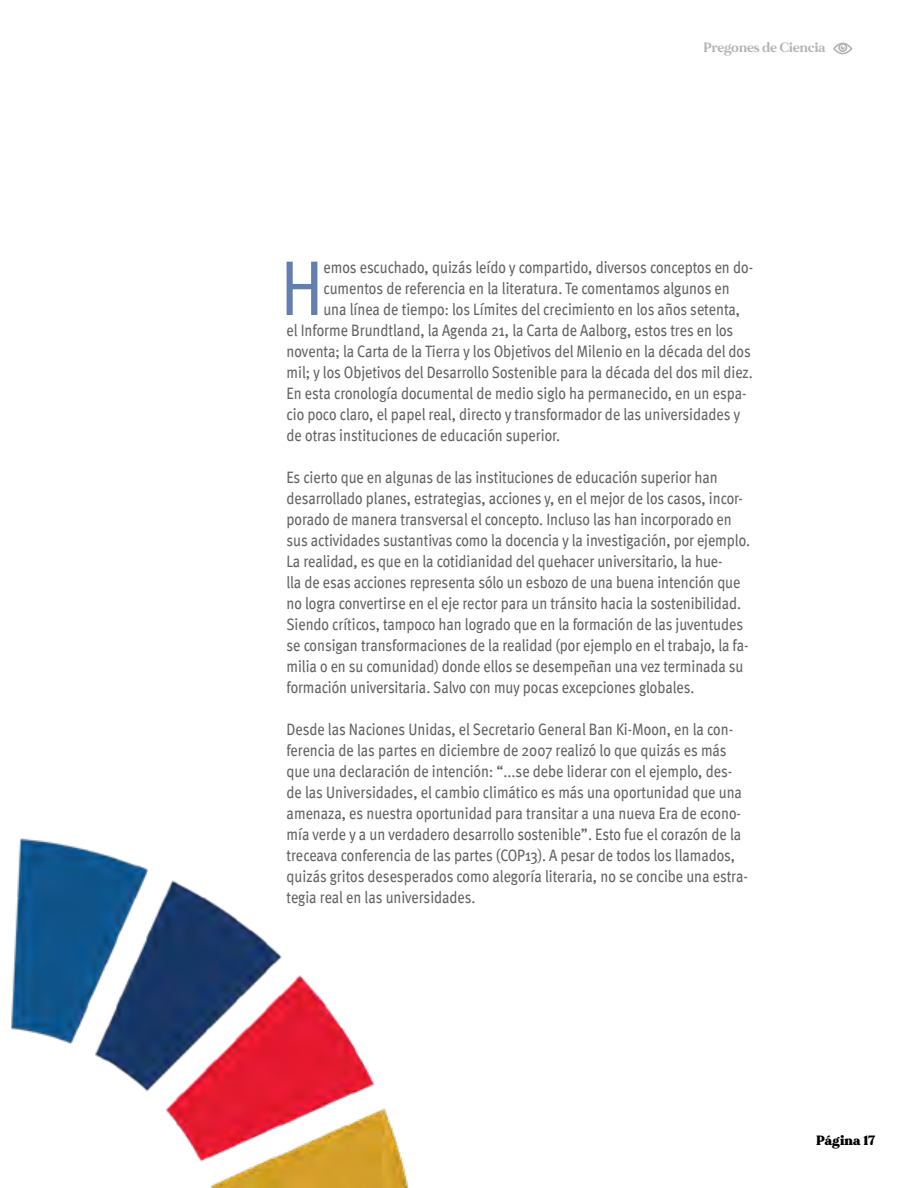
<style>
.page{position:relative;width:918px;height:1188px;background:#fff}
.page>*{position:absolute;margin:0;border:0;box-sizing:border-box;transform-origin:0 0}
.t1{font:condensed 77.7px "Meta Pro";color:#637fb0}
.t2{font:condensed 16.5px/21px "Meta Pro";letter-spacing:-.005em;color:#646363}
.t3{font:700 13.5px "MADE Mirage";letter-spacing:.01em;color:#b3b2b2}
.t4{font:900 13.5px "MADE Mirage";color:#000}
</style>
<div class="page">
<div style="left:833px;top:43px;width:19px;height:11px;border:2px solid #b3b2b2;border-radius:50%"></div>
<div style="left:838px;top:43px;width:9px;height:9px;border:2px solid #b3b2b2;border-radius:50%"></div>
<svg style="left:841px;top:45px;width:4px;height:5px"></svg>
<img style="left:11px;top:838px;width:398px;height:350px">
<p class="t3" style="left:703px;top:39px;width:124px">Pregones de Ciencia</p>
<h1 class="t1" style="left:281px;top:230px;width:44px">H</h1>
<p class="t2" style="left:323px;top:256px;width:431px">emos escuchado, quizás leído y compartido, diversos conceptos en do-</p>
<p class="t2" style="left:323px;top:277px;width:408px">cumentos de referencia en la literatura. Te comentamos algunos en</p>
<p class="t2" style="left:323px;top:298px;width:418px">una línea de tiempo: los Límites del crecimiento en los años setenta,</p>
<p class="t2" style="left:287px;top:319px;width:448px">el Informe Brundtland, la Agenda 21, la Carta de Aalborg, estos tres en los</p>
<p class="t2" style="left:287px;top:340px;width:466px">noventa; la Carta de la Tierra y los Objetivos del Milenio en la década del dos</p>
<p class="t2" style="left:287px;top:361px;width:468px">mil; y los Objetivos del Desarrollo Sostenible para la década del dos mil diez.</p>
<p class="t2" style="left:287px;top:382px;width:462px">En esta cronología documental de medio siglo ha permanecido, en un espa-</p>
<p class="t2" style="left:287px;top:403px;width:455px">cio poco claro, el papel real, directo y transformador de las universidades y</p>
<p class="t2" style="left:287px;top:424px;width:275px">de otras instituciones de educación superior.</p>
<p class="t2" style="left:287px;top:466px;width:465px">Es cierto que en algunas de las instituciones de educación superior han desarrollado planes, estrategias, acciones y, en el mejor de los casos, incor&shy;porado de manera transversal el concepto. Incluso las han incorporado en sus actividades sustantivas como la docencia y la investigación, por ejemplo.<br>La realidad, es que en la cotidianidad del quehacer universitario, la hue-<br>lla de esas acciones representa sólo un esbozo de una buena intención que no logra convertirse en el eje rector para un tránsito hacia la sostenibilidad.<br>Siendo críticos, tampoco han logrado que en la formación de las juventudes se consigan transformaciones de la realidad (por ejemplo en el trabajo, la fa&shy;milia o en su comunidad) donde ellos se desempeñan una vez terminada su formación universitaria. Salvo con muy pocas excepciones globales.</p>
<p class="t2" style="left:287px;top:718px;width:463px">Desde las Naciones Unidas, el Secretario General Ban Ki-Moon, en la con&shy;ferencia de las partes en diciembre de 2007 realizó lo que quizás es más que una declaración de intención: “...se debe liderar con el ejemplo, des&shy;de las Universidades, el cambio climático es más una oportunidad que una amenaza, es nuestra oportunidad para transitar a una nueva Era de econo&shy;mía verde y a un verdadero desarrollo sostenible”. Esto fue el corazón de la treceava conferencia de las partes (COP13). A pesar de todos los llamados, quizás gritos desesperados como alegoría literaria, no se concibe una estra&shy;tegia real en las universidades.</p>
<p class="t4" style="left:816px;top:1131px;width:61px">Página 17</p>
</div>
